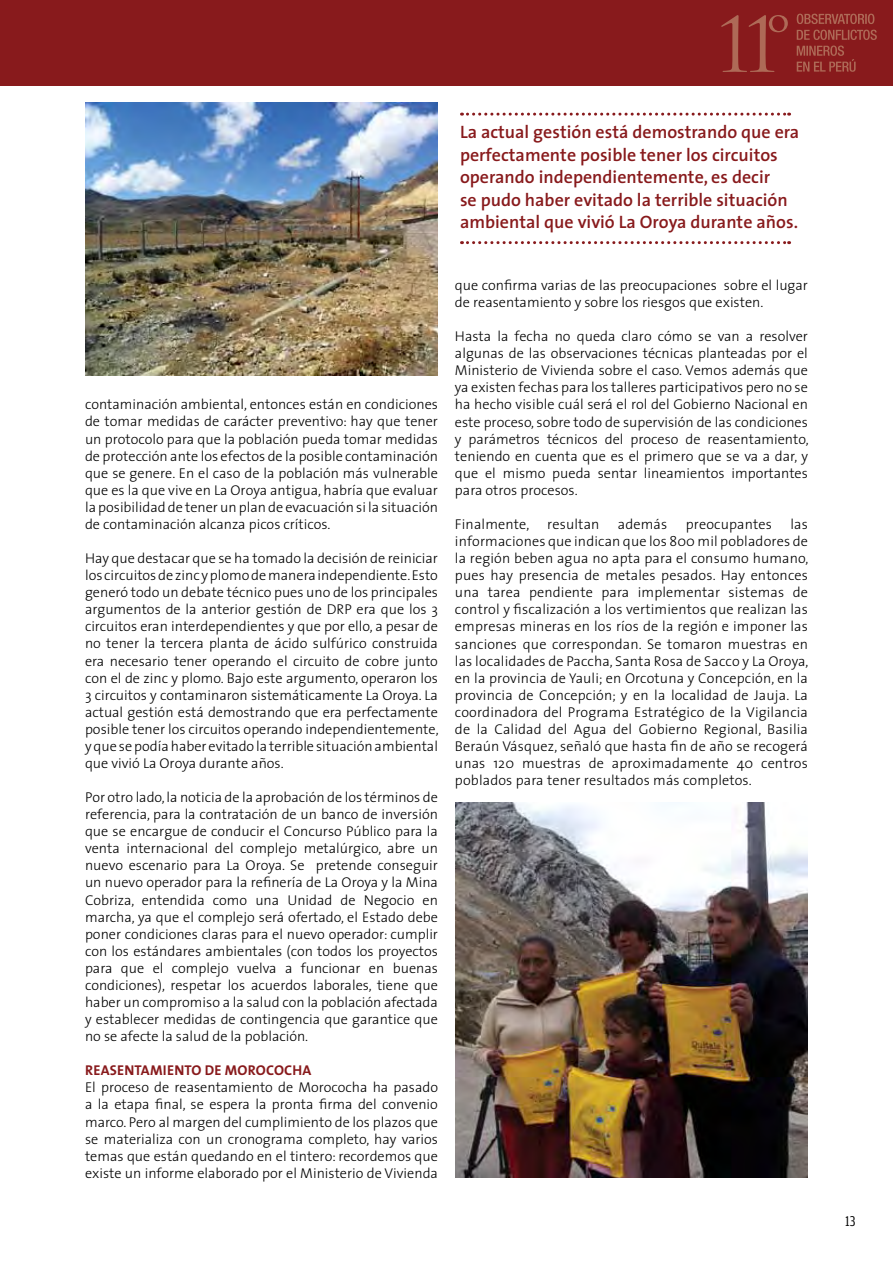
<style>
.page{position:relative;width:893px;height:1263px;background:#fff}
.page>*{position:absolute;margin:0;border:0;box-sizing:border-box;transform-origin:0 0}
.t1{font:600 18px/22.5px "The Sans";color:#881a1c}
.t2{font:15px "Amplitude Cond";color:#000}
.t3{font:300 14.25px/17.1px "The Sans";color:#000;text-align:justify}
.t4{font:700 14.25px "The Sans";letter-spacing:.015em;color:#881a1c}
</style>
<div class="page">
<div style="left:0;top:0;width:893px;height:85px;background:#881a1c"></div>
<img style="left:455px;top:802px;width:353px;height:376px">
<img style="left:85px;top:102px;width:353px;height:273px">
<svg style="left:461px;top:113px;width:329px;height:3px"></svg>
<svg style="left:461px;top:241px;width:329px;height:3px"></svg>
<svg style="left:797px;top:46px;width:59px;height:26px"></svg>
<svg style="left:797px;top:30px;width:80px;height:10px"></svg>
<svg style="left:797px;top:14px;width:77px;height:10px"></svg>
<svg style="left:721px;top:15px;width:67px;height:57px"></svg>
<p class="t1" style="left:460px;top:120px;width:341px">La actual gestión está demostrando que era perfectamente posible tener los circuitos operando independientemente, es decir<br>se pudo haber evitado la terrible situación ambiental que vivió La Oroya durante años.</p>
<p class="t3" style="left:85px;top:396px;width:354px">contaminación ambiental, entonces están en condiciones de tomar medidas de carácter preventivo: hay que tener un protocolo para que la población pueda tomar medidas de protección ante los efectos de la posible contaminación que se genere. En el caso de la población más vulnerable que es la que vive en La Oroya antigua, habría que evaluar la posibilidad de tener un plan de evacuación si la situación de contaminación alcanza picos críticos.</p>
<p class="t3" style="left:85px;top:549px;width:355px">Hay que destacar que se ha tomado la decisión de reiniciar los circuitos de zinc y plomo de manera independiente. Esto generó todo un debate técnico pues uno de los principales argumentos de la anterior gestión de DRP era que los 3 circuitos eran interdependientes y que por ello, a pesar de no tener la tercera planta de ácido sulfúrico construida era necesario tener operando el circuito de cobre junto con el de zinc y plomo. Bajo este argumento, operaron los 3 circuitos y contaminaron sistemáticamente La Oroya. La actual gestión está demostrando que era perfectamente posible tener los circuitos operando independientemente, y que se podía haber evitado la terrible situación ambiental que vivió La Oroya durante años.</p>
<p class="t3" style="left:85px;top:788px;width:354px">Por otro lado, la noticia de la aprobación de los términos de referencia, para la contratación de un banco de inversión que se encargue de conducir el Concurso Público para la venta internacional del complejo metalúrgico, abre un nuevo escenario para La Oroya. Se pretende conseguir un nuevo operador para la refinería de La Oroya y la Mina Cobriza, entendida como una Unidad de Negocio en marcha, ya que el complejo será ofertado, el Estado debe poner condiciones claras para el nuevo operador: cumplir con los estándares ambientales (con todos los proyectos para que el complejo vuelva a funcionar en buenas condiciones), respetar los acuerdos laborales, tiene que haber un compromiso a la salud con la población afectada y establecer medidas de contingencia que garantice que no se afecte la salud de la población.</p>
<p class="t4" style="left:85px;top:1058px;width:93px">REASENT AMI ENTO</p>
<p class="t4" style="left:205px;top:1058px;width:23px">DEMOROCOC</p>
<p class="t4" style="left:293px;top:1058px;width:20px">HA</p>
<p class="t3" style="left:85px;top:1078px;width:354px">El proceso de reasentamiento de Morococha ha pasado a la etapa final, se espera la pronta firma del convenio marco. Pero al margen del cumplimiento de los plazos que se materializa con un cronograma completo, hay varios temas que están quedando en el tintero: recordemos que existe un informe elaborado por el Ministerio de Vivienda</p>
<p class="t3" style="left:455px;top:276px;width:354px">que confirma varias de las preocupaciones sobre el lugar de reasentamiento y sobre los riesgos que existen.</p>
<p class="t3" style="left:455px;top:327px;width:355px">Hasta la fecha no queda claro cómo se van a resolver algunas de las observaciones técnicas planteadas por el Ministerio de Vivienda sobre el caso. Vemos además que ya existen fechas para los talleres participativos pero no se ha hecho visible cuál será el rol del Gobierno Nacional en este proceso, sobre todo de supervisión de las condiciones y parámetros técnicos del proceso de reasentamiento, teniendo en cuenta que es el primero que se va a dar, y que el mismo pueda sentar lineamientos importantes para otros procesos.</p>
<p class="t3" style="left:455px;top:515px;width:146px">Finalmente, resultan</p>
<p class="t3" style="left:618px;top:515px;width:51px">además</p>
<p class="t3" style="left:686px;top:515px;width:88px">preocupantes</p>
<p class="t3" style="left:455px;top:515px;width:355px;text-indent:335px">las informaciones que indican que los 800 mil pobladores de la región beben agua no apta para el consumo humano, pues hay presencia de metales pesados. Hay entonces una tarea pendiente para implementar sistemas de control y fiscalización a los vertimientos que realizan las empresas mineras en los ríos de la región e imponer las sanciones que correspondan. Se tomaron muestras en las localidades de Paccha, Santa Rosa de Sacco y La Oroya, en la provincia de Yauli; en Orcotuna y Concepción, en la provincia de Concepción; y en la localidad de Jauja. La coordinadora del Programa Estratégico de la Vigilancia de la Calidad del Agua del Gobierno Regional, Basilia Beraún Vásquez, señaló que hasta fin de año se recogerá unas 120 muestras de aproximadamente 40 centros poblados para tener resultados más completos.</p>
<p class="t2" style="left:845px;top:1213px;width:12px">13</p>
</div>
